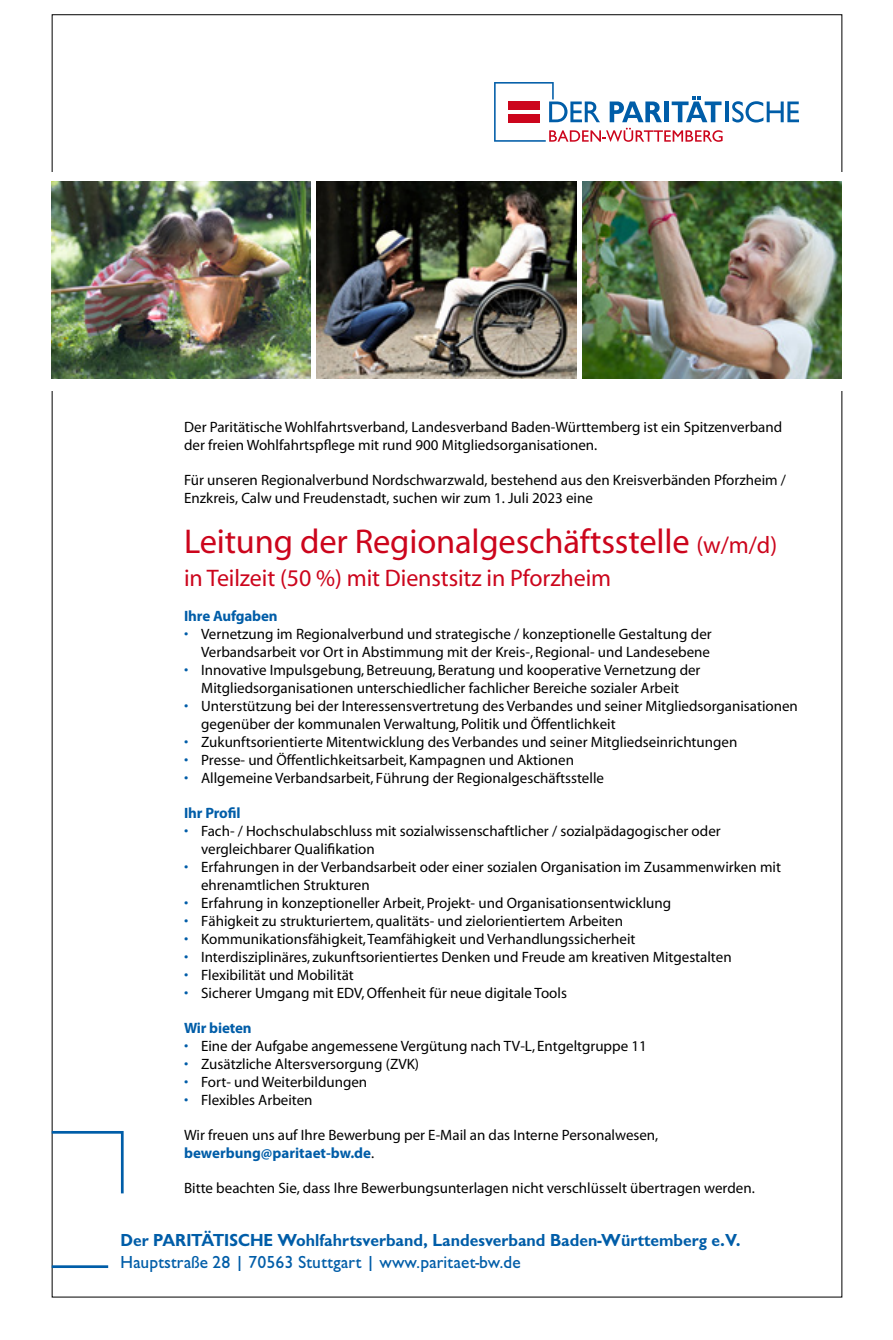
<style>
.page{position:relative;width:893px;height:1340px;background:#fff}
.page>*{position:absolute;margin:0;border:0;box-sizing:border-box;transform-origin:0 0}
.t1{font:34.5px "Myriad";letter-spacing:-.005em;color:#cc051c}
.t2{font:24px "Myriad";letter-spacing:-.005em;color:#cc051c}
.t3{font:700 18px "Chantilly";color:#005da8}
.t4{font:18px "Chantilly";color:#005da8}
.t5{font:15px/18px "Myriad";color:#000}
.t6{font:15px/18px "Myriad Pro";color:#000}
.t7{font:700 15px "Myriad Pro";letter-spacing:-.01em;color:#005da8}
.s1{font-size:24px}
.s2{color:#005da8}
.s3{font-weight:700;color:#005da8}
</style>
<div class="page">
<hr style="left:725px;top:101px;width:3px;height:21px;background:#005da8">
<svg style="left:732px;top:101px;width:67px;height:21px"></svg>
<svg style="left:494px;top:82px;width:229px;height:60px"></svg>
<img style="left:583px;top:181px;width:259px;height:197px">
<img style="left:317px;top:181px;width:259px;height:197px">
<svg style="left:51px;top:1129px;width:73px;height:67px"></svg>
<hr style="left:52px;top:1265px;width:56px;height:2px;background:#005da8">
<img style="left:51px;top:181px;width:259px;height:197px">
<p class="t6" style="left:184px;top:417px;width:600px">Der Paritätische Wohlfahrtsverband, Landesverband Baden-Württemberg ist ein Spitzenverband der freien Wohlfahrtspflege mit rund 900 Mitgliedsorganisationen.</p>
<p class="t6" style="left:184px;top:470px;width:603px">Für unseren Regionalverbund Nordschwarzwald, bestehend aus den Kreisverbänden Pforzheim /<br>Enzkreis, Calw und Freudenstadt, suchen wir zum 1. Juli 2023 eine</p>
<h1 class="t1" style="left:184px;top:524px;width:595px">Leitung der Regionalgeschäftsstelle <span class="s1">(w/m/d)</span></h1>
<h2 class="t2" style="left:184px;top:565px;width:429px">in Teilzeit (50 %) mit Dienstsitz in Pforzheim</h2>
<p class="t7" style="left:184px;top:606px;width:95px">Ihre Aufgaben</p>
<p class="t5" style="left:184px;top:625px;width:529px;text-align:right"><span class="s2">•</span> Vernetzung im Regionalverbund und strategische / konzeptionelle Gestaltung der<br>Verbandsarbeit vor Ort in Abstimmung mit der Kreis-, Regional- und Landesebene</p>
<p class="t5" style="left:184px;top:661px;width:518px;text-align:center"><span class="s2">•</span> Innovative Impulsgebung, Betreuung, Beratung und kooperative Vernetzung der<br>Mitgliedsorganisationen unterschiedlicher fachlicher Bereiche sozialer Arbeit</p>
<p class="t5" style="left:201px;top:697px;width:598px;text-indent:-17px"><span class="s2">•</span> Unterstützung bei der Interessensvertretung des Verbandes und seiner Mitgliedsorganisationen gegenüber der kommunalen Verwaltung, Politik und Öffentlichkeit</p>
<p class="t5" style="left:184px;top:733px;width:555px"><span class="s2">•</span> Zukunftsorientierte Mitentwicklung des Verbandes und seiner Mitgliedseinrichtungen</p>
<p class="t5" style="left:184px;top:751px;width:391px"><span class="s2">•</span> Presse- und Öffentlichkeitsarbeit, Kampagnen und Aktionen</p>
<p class="t5" style="left:184px;top:769px;width:421px"><span class="s2">•</span> Allgemeine Verbandsarbeit, Führung der Regionalgeschäftsstelle</p>
<p class="t7" style="left:184px;top:803px;width:58px">Ihr Profil</p>
<p class="t5" style="left:201px;top:822px;width:521px;text-indent:-17px"><span class="s2">•</span> Fach- / Hochschulabschluss mit sozialwissenschaftlicher / sozialpädagogischer oder vergleichbarer Qualifikation</p>
<p class="t5" style="left:201px;top:858px;width:581px;text-indent:-17px"><span class="s2">•</span> Erfahrungen in der Verbandsarbeit oder einer sozialen Organisation im Zusammenwirken mit ehrenamtlichen Strukturen</p>
<p class="t5" style="left:184px;top:894px;width:489px"><span class="s2">•</span> Erfahrung in konzeptioneller Arbeit, Projekt- und Organisationsentwicklung</p>
<p class="t5" style="left:184px;top:912px;width:440px"><span class="s2">•</span> Fähigkeit zu strukturiertem, qualitäts- und zielorientiertem Arbeiten</p>
<p class="t5" style="left:184px;top:930px;width:453px"><span class="s2">•</span> Kommunikationsfähigkeit, Teamfähigkeit und Verhandlungssicherheit</p>
<p class="t5" style="left:184px;top:948px;width:549px"><span class="s2">•</span> Interdisziplinäres, zukunftsorientiertes Denken und Freude am kreativen Mitgestalten</p>
<p class="t5" style="left:184px;top:966px;width:171px"><span class="s2">•</span> Flexibilität und Mobilität</p>
<p class="t5" style="left:184px;top:984px;width:384px"><span class="s2">•</span> Sicherer Umgang mit EDV, Offenheit für neue digitale Tools</p>
<p class="t7" style="left:184px;top:1018px;width:69px">Wir bieten</p>
<p class="t5" style="left:184px;top:1037px;width:464px"><span class="s2">•</span> Eine der Aufgabe angemessene Vergütung nach TV-L, Entgeltgruppe 11</p>
<p class="t5" style="left:184px;top:1055px;width:236px"><span class="s2">•</span> Zusätzliche Altersversorgung (ZVK)</p>
<p class="t5" style="left:184px;top:1073px;width:185px"><span class="s2">•</span> Fort- und Weiterbildungen</p>
<p class="t5" style="left:184px;top:1091px;width:130px"><span class="s2">•</span> Flexibles Arbeiten</p>
<p class="t6" style="left:184px;top:1125px;width:476px">Wir freuen uns auf Ihre Bewerbung per E-Mail an das Interne Personalwesen, <span class="s3">bewerbung@paritaet-bw.de</span>.</p>
<p class="t6" style="left:184px;top:1178px;width:572px">Bitte beachten Sie, dass Ihre Bewerbungsunterlagen nicht verschlüsselt übertragen werden.</p>
<p class="t3" style="left:121px;top:1230px;width:622px">Der PARITÄTISCHE Wohlfahrtsverband, Landesverband Baden-Württemberg e.V.</p>
<p class="t4" style="left:121px;top:1251px;width:402px">Hauptstraße 28 | 70563 Stuttgart | www.paritaet-bw.de</p>
</div>
